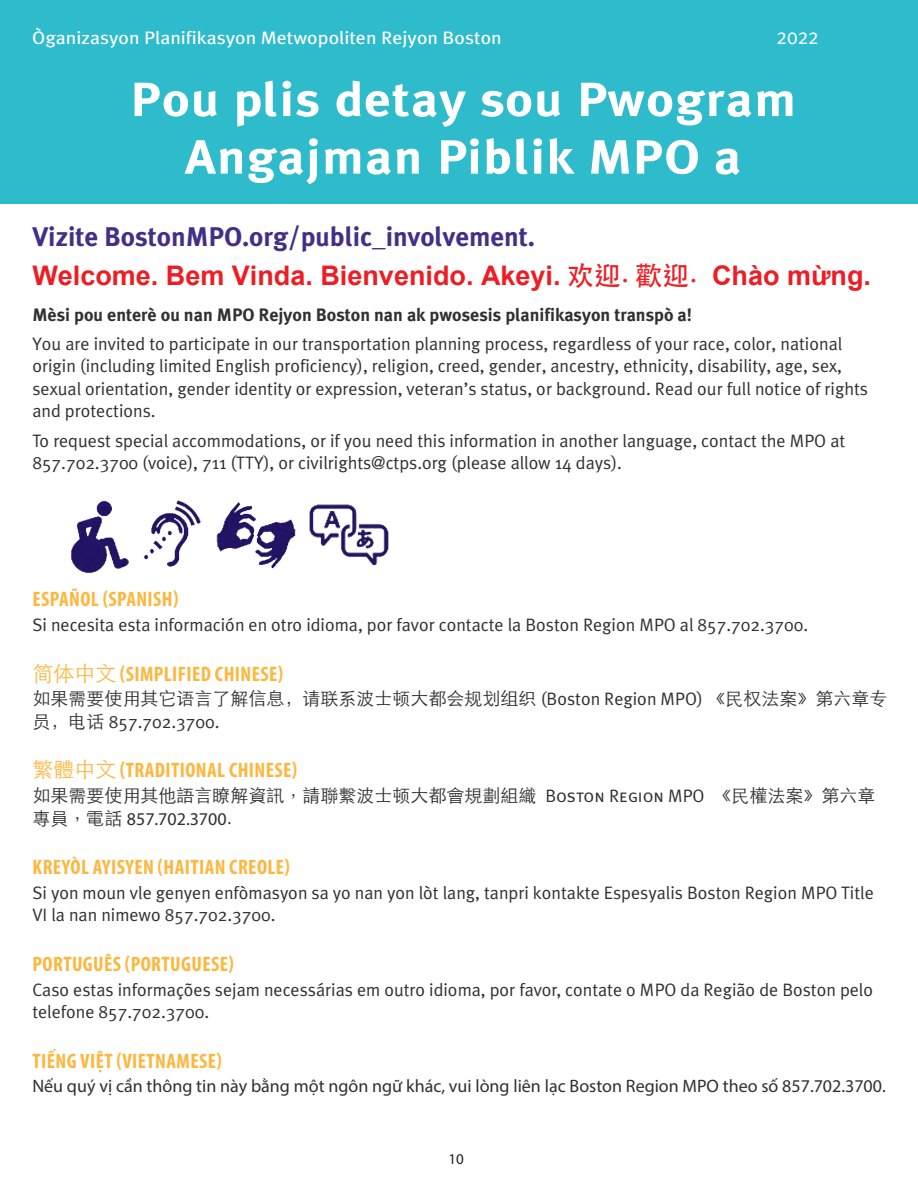
<style>
.page{position:relative;width:918px;height:1188px;background:#fff}
.page>*{position:absolute;margin:0;border:0;box-sizing:border-box;transform-origin:0 0}
.t1{font:700 48px/57.6px "Meta Plus";letter-spacing:.025em;color:#fff;text-align:center;scale:1.1 1}
.t2{font:700 27px "Arial";color:#ee1d23}
.t3{font:700 27px "Meta Plus";color:#452e87}
.t4{font:22.5px "Meta Plus";color:#fff;scale:.88 1}
.t5{font:700 condensed 21px "Myriad Pro";letter-spacing:.02em;color:#fcb740}
.t6{font:18px/22.5px "Meta Plus Normal";color:#312f30}
.t7{font:18px "Myriad Pro";color:#312f30}
.t8{font:700 18px "Meta Plus";color:#312f30}
.t9{font:300 18px "ST Heiti SC";color:#312f30}
.t10{font:300 18px "ST Heiti TC";color:#312f30}
.t11{font:18px "Meta Plus";color:#fff;scale:1.1 1}
.t12{font:15px "Myriad Pro";color:#231f20}
.s1{font-family:"ST Heiti TC";font-weight:500}
.s2{font-family:"ST Heiti SC";font-weight:300;font-stretch:normal}
.s3{font-family:"Meta Plus Normal";font-weight:400}
.s4{font-family:"ST Heiti SC";font-weight:300}
.s5{font-family:"ST Heiti TC";font-weight:300;font-stretch:normal}
.s6{font-family:"Meta Plus Normal Caps";font-weight:400}
.s7{font-family:"ST Heiti TC";font-weight:300}
</style>
<div class="page">
<div style="left:0;top:0;width:918px;height:203px;background:#2ebbcc"></div>
<img style="left:71px;top:500px;width:318px;height:73px">
<p class="t11" style="left:32px;top:27px;width:428px">Òganizasyon Planifikasyon Metwopoliten Rejyon Boston</p>
<p class="t4" style="left:777px;top:23px;width:50px">2022</p>
<h1 class="t1" style="left:130px;top:70px;width:607px">Pou plis detay sou Pwogram<br>Angajman Piblik MPO a</h1>
<h2 class="t3" style="left:32px;top:221px;width:504px">Vizite BostonMPO.org/public_involvement.</h2>
<h2 class="t2" style="left:32px;top:257px;width:840px">Welcome. Bem Vinda. Bienvenido. Akeyi. <span class="s1">欢迎. 歡迎.</span> Chào mừng.</h2>
<p class="t8" style="left:32px;top:304px;width:661px">Mèsi pou enterè ou nan MPO Rejyon Boston nan ak pwosesis planifikasyon transpò a!</p>
<p class="t6" style="left:32px;top:332px;width:837px">You are invited to participate in our transportation planning process, regardless of your race, color, national origin (including limited English proficiency), religion, creed, gender, ancestry, ethnicity, disability, age, sex, sexual orientation, gender identity or expression, veteran’s status, or background. Read our full notice of rights and protections.</p>
<p class="t6" style="left:32px;top:429px;width:814px">To request special accommodations, or if you need this information in another language, contact the MPO at<br>857.702.3700 (voice), 711 (TTY), or civilrights@ctps.org (please allow 14 days).</p>
<p class="t5" style="left:33px;top:586px;width:148px">ESPAÑOL (SPANISH)</p>
<p class="t6" style="left:32px;top:614px;width:777px">Si necesita esta información en otro idioma, por favor contacte la Boston Region MPO al 857.702.3700.</p>
<p class="t5" style="left:32px;top:661px;width:252px"><span class="s2">简体中文</span> (SIMPLIFIED CHINESE)</p>
<p class="t9" style="left:32px;top:683px;width:856px">如果需要使用其它语言了解信息，请联系波士顿大都会规划组织 <span class="s3">(Boston Region MPO)</span> 《民权法案》第六章专</p>
<p class="t6" style="left:32px;top:710px;width:189px"><span class="s4">员，电话</span> 857.702.3700.</p>
<p class="t5" style="left:32px;top:757px;width:266px"><span class="s5">繁體中文</span> (TRADITIONAL CHINESE)</p>
<p class="t10" style="left:32px;top:780px;width:845px">如果需要使用其他語言瞭解資訊，請聯繫波士顿大都會規劃組織 <span class="s6">Boston Region MPO）</span>《民權法案》第六章</p>
<p class="t7" style="left:32px;top:808px;width:201px"><span class="s7">專員，電話</span> 857.702.3700<span class="s7">.</span></p>
<p class="t5" style="left:33px;top:854px;width:259px">KREYÒL AYISYEN (HAITIAN CREOLE)</p>
<p class="t6" style="left:32px;top:881px;width:843px">Si yon moun vle genyen enfòmasyon sa yo nan yon lòt lang, tanpri kontakte Espesyalis Boston Region MPO Title<br>VI la nan nimewo 857.702.3700.</p>
<p class="t5" style="left:33px;top:951px;width:203px">PORTUGUÊS (PORTUGUESE)</p>
<p class="t6" style="left:32px;top:978px;width:842px">Caso estas informações sejam necessárias em outro idioma, por favor, contate o MPO da Região de Boston pelo telefone 857.702.3700.</p>
<p class="t5" style="left:33px;top:1048px;width:191px">TIẾNG VIỆT (VIETNAMESE)</p>
<p class="t7" style="left:32px;top:1075px;width:855px">Nếu quý vị cần thông tin này bằng một ngôn ngữ khác, vui lòng liên lạc Boston Region MPO theo số 857.702.3700.</p>
<p class="t12" style="left:449px;top:1150px;width:17px">10</p>
</div>
